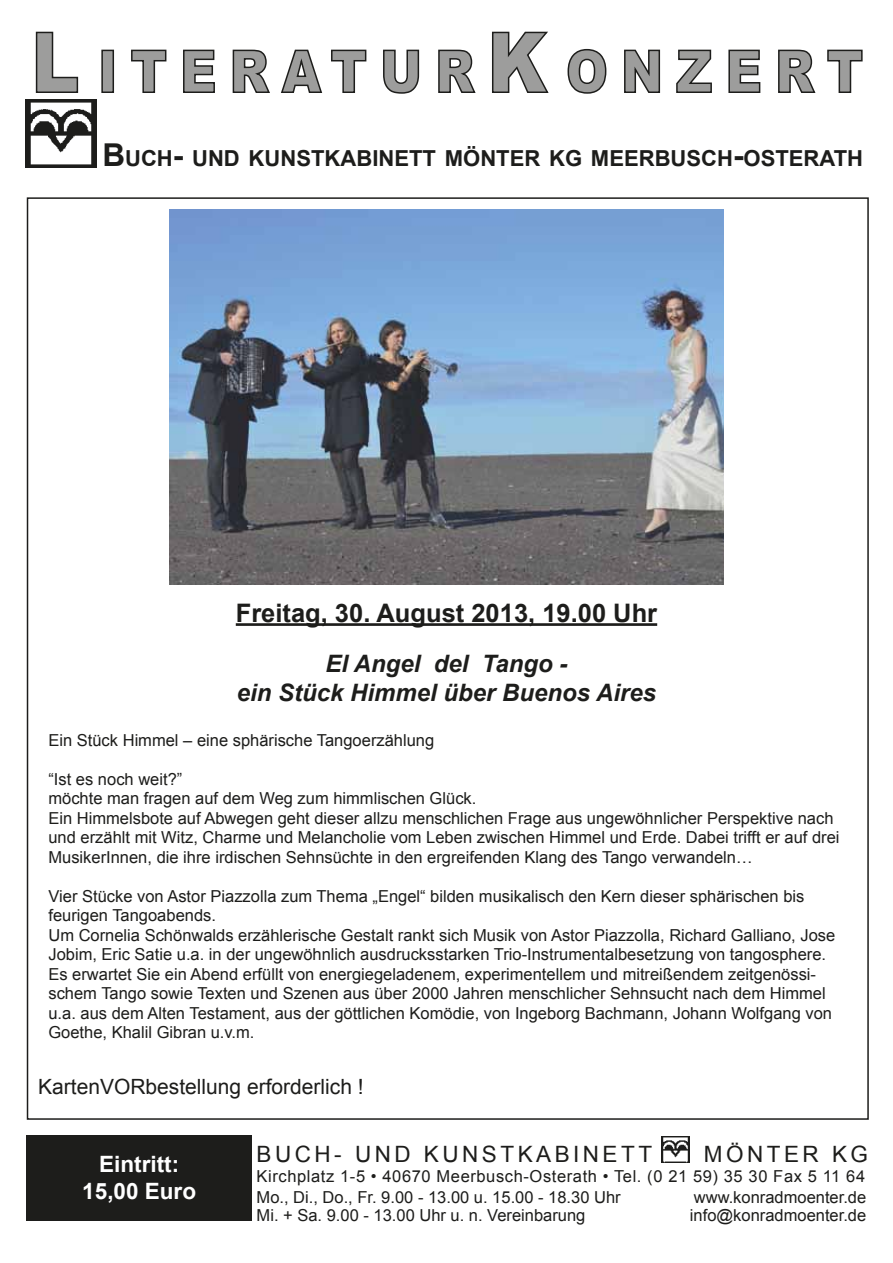
<style>
.page{position:relative;width:893px;height:1263px;background:#fff}
.page>*{position:absolute;margin:0;border:0;box-sizing:border-box;transform-origin:0 0}
.t1{font:900 58.5px "Arial";letter-spacing:.26em;color:#9d9d9c;scale:.86 1}
.t2{font:700 25.5px "Arial";color:#1d1d1b}
.t3{font:italic 700 24px/28.8px "Arial";color:#1d1d1b;text-align:center}
.t4{font:22.5px "Arial";letter-spacing:.155em;color:#1d1d1b}
.t5{font:700 22.5px/27px "Arial";color:#fff;text-align:center}
.t6{font:700 22.05px "Arial";color:#1d1d1b}
.t7{font:21px "Arial";color:#1d1d1b}
.t8{font:16.5px/19.5px "Arial";color:#1d1d1b}
.t9{font:16.5px "Arial";letter-spacing:.035em;color:#1d1d1b}
.s1{font-size:83.55px}
.s2{font-size:31.5px}
</style>
<div class="page">
<div style="left:27px;top:197px;width:842px;height:923px;background:#fff;border:2px solid #1d1d1b"></div>
<img style="left:661px;top:1136px;width:28px;height:27px">
<img style="left:25px;top:99px;width:72px;height:69px">
<svg style="left:35px;top:31px;width:44px;height:62px"></svg>
<div style="left:101px;top:50px;width:13px;height:43px;border:2px solid #1d1d1b"></div>
<svg style="left:131px;top:49px;width:36px;height:44px"></svg>
<svg style="left:183px;top:49px;width:32px;height:44px"></svg>
<svg style="left:232px;top:49px;width:38px;height:44px"></svg>
<svg style="left:281px;top:49px;width:42px;height:44px"></svg>
<svg style="left:331px;top:49px;width:36px;height:44px"></svg>
<svg style="left:383px;top:49px;width:37px;height:45px"></svg>
<svg style="left:438px;top:49px;width:38px;height:44px"></svg>
<svg style="left:492px;top:31px;width:57px;height:62px"></svg>
<svg style="left:567px;top:48px;width:40px;height:46px"></svg>
<svg style="left:624px;top:49px;width:37px;height:44px"></svg>
<svg style="left:676px;top:49px;width:36px;height:44px"></svg>
<svg style="left:728px;top:49px;width:33px;height:44px"></svg>
<svg style="left:778px;top:49px;width:38px;height:44px"></svg>
<svg style="left:827px;top:49px;width:36px;height:44px"></svg>
<div style="left:27px;top:1136px;width:225px;height:85px;background:#1d1d1b"></div>
<hr style="left:236px;top:623px;width:421px;height:3px;background:#1d1d1b">
<img style="left:170px;top:209px;width:553px;height:375px">
<h1 class="t1" style="left:31px;top:29px;width:969px"><span class="s1">L</span> ITERATUR<span class="s1">K</span> ONZERT</h1>
<h3 class="t6" style="left:102px;top:143px;width:762px"><span class="s2">B</span>UCH<span class="s2">-</span> UND KUNSTKABINETT MÖNTER KG MEERBUSCH<span class="s2">-</span>OSTERATH</h3>
<h2 class="t2" style="left:236px;top:596px;width:423px">Freitag, 30. August 2013, 19.00 Uhr</h2>
<h3 class="t3" style="left:237px;top:650px;width:421px">El Angel del Tango -<br>ein Stück Himmel über Buenos Aires</h3>
<p class="t8" style="left:48px;top:730px;width:387px">Ein Stück Himmel – eine sphärische Tangoerzählung</p>
<p class="t8" style="left:48px;top:769px;width:793px">“Ist es noch weit?”<br>möchte man fragen auf dem Weg zum himmlischen Glück.<br>Ein Himmelsbote auf Abwegen geht dieser allzu menschlichen Frage aus ungewöhnlicher Perspektive nach und erzählt mit Witz, Charme und Melancholie vom Leben zwischen Himmel und Erde. Dabei trifft er auf drei MusikerInnen, die ihre irdischen Sehnsüchte in den ergreifenden Klang des Tango verwandeln…</p>
<p class="t8" style="left:48px;top:886px;width:788px">Vier Stücke von Astor Piazzolla zum Thema „Engel“ bilden musikalisch den Kern dieser sphärischen bis feurigen Tangoabends.<br>Um Cornelia Schönwalds erzählerische Gestalt rankt sich Musik von Astor Piazzolla, Richard Galliano, Jose Jobim, Eric Satie u.a. in der ungewöhnlich ausdrucksstarken Trio-Instrumentalbesetzung von tangosphere.<br>Es erwartet Sie ein Abend erfüllt von energiegeladenem, experimentellem und mitreißendem zeitgenössi&shy;schem Tango sowie Texten und Szenen aus über 2000 Jahren menschlicher Sehnsucht nach dem Himmel u.a. aus dem Alten Testament, aus der göttlichen Komödie, von Ingeborg Bachmann, Johann Wolfgang von Goethe, Khalil Gibran u.v.m.</p>
<p class="t7" style="left:38px;top:1072px;width:327px">KartenVORbestellung erforderlich !</p>
<h3 class="t5" style="left:82px;top:1151px;width:115px">Eintritt:<br>15,00 Euro</h3>
<h3 class="t4" style="left:257px;top:1139px;width:397px">BUCH- UND KUNSTKABINETT</h3>
<h3 class="t4" style="left:704px;top:1139px;width:166px">MÖNTER KG</h3>
<p class="t9" style="left:257px;top:1165px;width:610px">Kirchplatz 1-5 • 40670 Meerbusch-Osterath • Tel. (0 21 59) 35 30 Fax 5 11 64</p>
<p class="t8" style="left:257px;top:1188px;width:366px;line-height:18px">Mo., Di., Do., Fr. 9.00 - 13.00 u. 15.00 - 18.30 Uhr<br>Mi. + Sa. 9.00 - 13.00 Uhr u. n. Vereinbarung</p>
<p class="t8" style="left:690px;top:1188px;width:178px;line-height:18px">www.konradmoenter.de info@konradmoenter.de</p>
</div>
